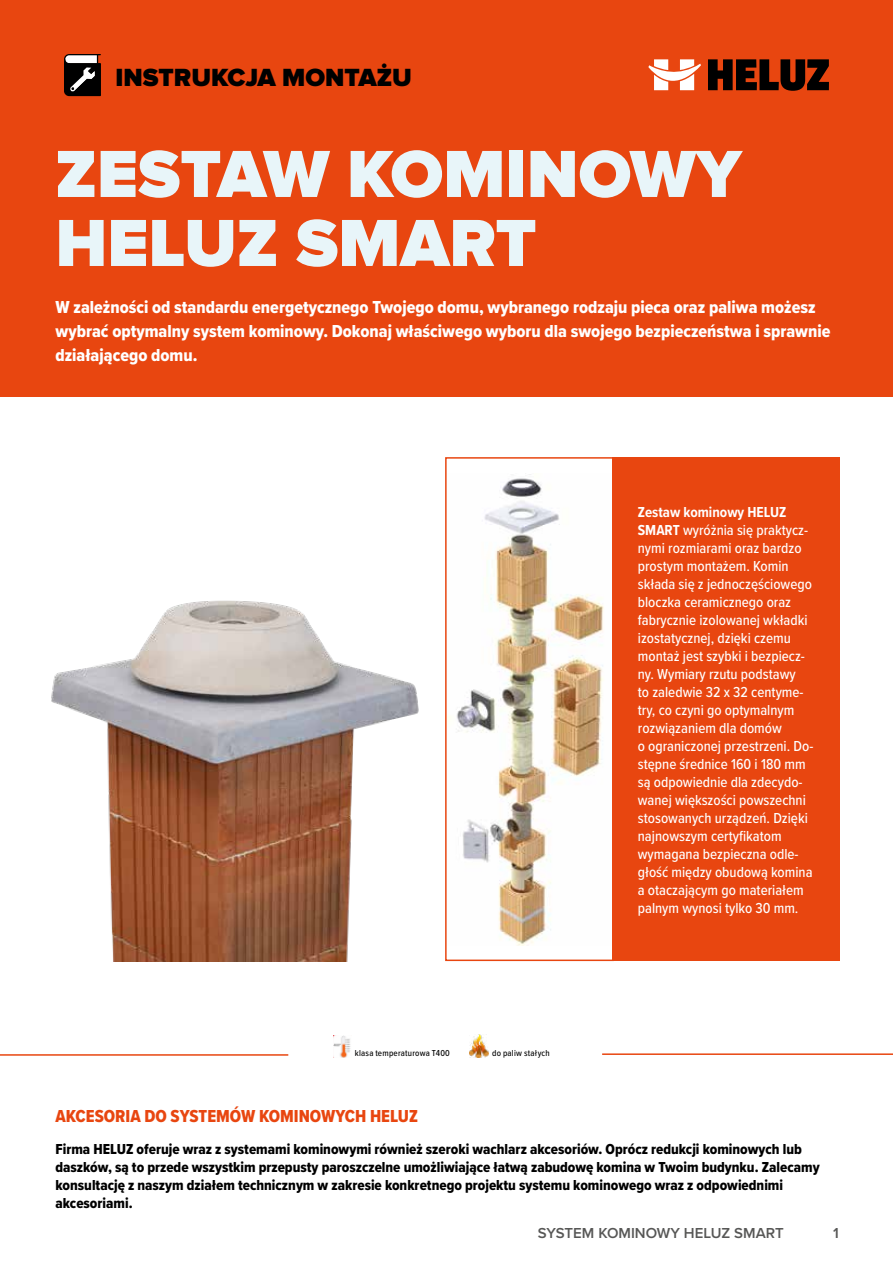
<style>
.page{position:relative;width:893px;height:1263px;background:#fff}
.page>*{position:absolute;margin:0;border:0;box-sizing:border-box;transform-origin:0 0}
.t1{font:900 69px/69px "Proxima Nova";color:#e8f5f9}
.t2{font:900 25.8px "Proxima Nova";color:#000}
.t3{font:18px/24px "Proxima Nova Cond Extrabld";color:#fff}
.t4{font:18px "Proxima Nova Cond Extrabld";color:#e84610}
.t5{font:500 15px/18px "Proxima Nova Cond";color:#fff}
.t6{font:15px/18px "Proxima Nova Cond Extrabld";color:#000}
.t7{font:600 15px "Proxima Nova";color:#575756}
.t8{font:500 9px "Proxima Nova Cond";letter-spacing:.025em;color:#000}
.s1{font-weight:700}
</style>
<div class="page">
<img style="left:51px;top:600px;width:368px;height:361px">
<div style="left:0;top:0;width:893px;height:396px;background:#e84610"></div>
<svg style="left:64px;top:54px;width:37px;height:43px;background:#4b4442"></svg>
<svg style="left:648px;top:59px;width:53px;height:31px"></svg>
<svg style="left:708px;top:59px;width:121px;height:32px"></svg>
<img style="left:448px;top:474px;width:156px;height:471px">
<div style="left:612px;top:457px;width:227px;height:504px;background:#e84610"></div>
<img style="left:469px;top:1034px;width:19px;height:23px">
<img style="left:334px;top:1036px;width:17px;height:22px">
<div style="left:445px;top:457px;width:169px;height:504px;border:2px solid #e84610"></div>
<hr style="left:0;top:1054px;width:288px;height:2px;background:#e84610">
<hr style="left:602px;top:1053px;width:291px;height:2px;background:#e84610">
<h2 class="t2" style="left:115px;top:63px;width:298px">INSTRUKCJA MONTAŻU</h2>
<h1 class="t1" style="left:56px;top:142px;width:688px">ZESTAW KOMINOWY<br>HELUZ SMART</h1>
<p class="t3" style="left:56px;top:295px;width:776px">W zależności od standardu energetycznego Twojego domu, wybranego rodzaju pieca oraz paliwa możesz wybrać optymalny system kominowy. Dokonaj właściwego wyboru dla swojego bezpieczeństwa i sprawnie działającego domu.</p>
<p class="t8" style="left:355px;top:1047px;width:97px">klasa temperaturowa T400</p>
<p class="t8" style="left:492px;top:1046px;width:59px">do paliw stałych</p>
<p class="t4" style="left:56px;top:1103px;width:364px">AKCESORIA DO SYSTEMÓW KOMINOWYCH HELUZ</p>
<p class="t5" style="left:638px;top:502px;width:177px"><span class="s1">Zestaw kominowy HELUZ<br>SMART</span> wyróżnia się praktycz&shy;nymi rozmiarami oraz bardzo prostym montażem. Komin składa się z jednoczęściowego bloczka ceramicznego oraz fabrycznie izolowanej wkładki izostatycznej, dzięki czemu montaż jest szybki i bezpiecz&shy;ny. Wymiary rzutu podstawy<br>to zaledwie 32 x 32 centyme&shy;try, co czyni go optymalnym rozwiązaniem dla domów<br>o ograniczonej przestrzeni. Do&shy;stępne średnice 160 i 180 mm są odpowiednie dla zdecydo&shy;wanej większości powszechni stosowanych urządzeń. Dzięki najnowszym certyfikatom wymagana bezpieczna odle&shy;głość między obudową komina a otaczającym go materiałem palnym wynosi tylko 30 mm.</p>
<p class="t6" style="left:56px;top:1140px;width:766px">Firma HELUZ oferuje wraz z systemami kominowymi również szeroki wachlarz akcesoriów. Oprócz redukcji kominowych lub daszków, są to przede wszystkim przepusty paroszczelne umożliwiające łatwą zabudowę komina w Twoim budynku. Zalecamy konsultację z naszym działem technicznym w zakresie konkretnego projektu systemu kominowego wraz z odpowiednimi akcesoriami.</p>
<p class="t7" style="left:538px;top:1222px;width:247px">SYSTEM KOMINOWY HELUZ SMART</p>
<p class="t7" style="left:833px;top:1222px;width:7px">1</p>
</div>
